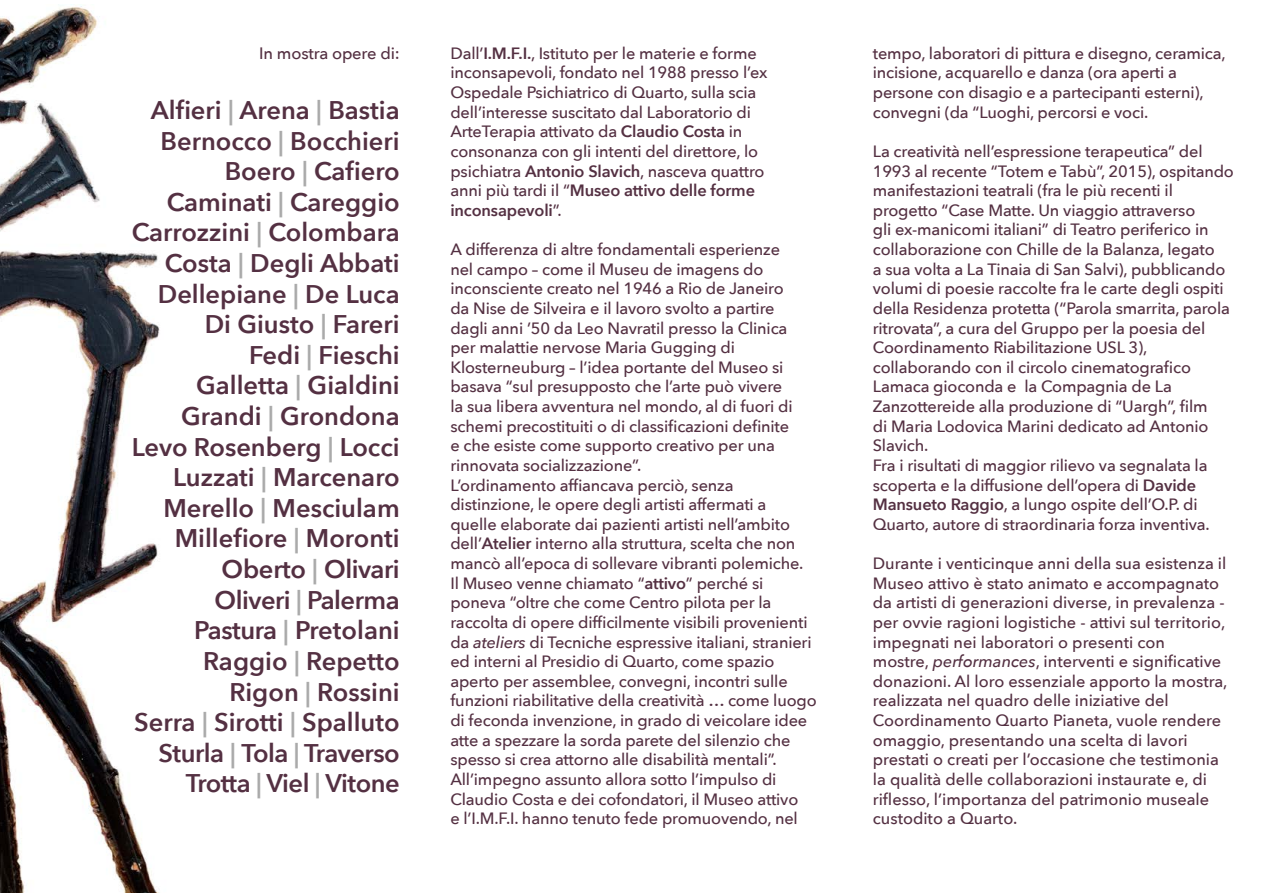
<style>
.page{position:relative;width:1263px;height:893px;background:#fff}
.page>*{position:absolute;margin:0;border:0;box-sizing:border-box;transform-origin:0 0}
.t1{font:600 25.5px/30.6px "Avenir Next";color:#543042;text-align:right}
.t2{font:500 16.5px "Avenir Next";letter-spacing:-.01em;color:#543042}
.t3{font:500 16.35px/19.6px "Avenir Next";letter-spacing:-.01em;color:#543042}
.s1{color:#aaa}
.s2{font-weight:600}
.s3{font-style:italic}
</style>
<div class="page">
<img style="left:0;top:4px;width:160px;height:889px">
<p class="t2" style="left:259px;top:39px;width:142px">In mostra opere di:</p>
<p class="t1" style="left:132px;top:94px;width:269px">Alfieri <span class="s1">|</span> Arena <span class="s1">|</span> Bastia<br>Bernocco <span class="s1">|</span> Bocchieri<br>Boero <span class="s1">|</span> Cafiero<br>Caminati <span class="s1">|</span> Careggio<br>Carrozzini <span class="s1">|</span> Colombara<br>Costa <span class="s1">|</span> Degli Abbati<br>Dellepiane <span class="s1">|</span> De Luca<br>Di Giusto <span class="s1">|</span> Fareri<br>Fedi <span class="s1">|</span> Fieschi<br>Galletta <span class="s1">|</span> Gialdini<br>Grandi <span class="s1">|</span> Grondona<br>Levo Rosenberg <span class="s1">|</span> Locci<br>Luzzati <span class="s1">|</span> Marcenaro<br>Merello <span class="s1">|</span> Mesciulam<br>Millefiore <span class="s1">|</span> Moronti<br>Oberto <span class="s1">|</span> Olivari<br>Oliveri <span class="s1">|</span> Palerma<br>Pastura <span class="s1">|</span> Pretolani<br>Raggio <span class="s1">|</span> Repetto<br>Rigon <span class="s1">|</span> Rossini<br>Serra <span class="s1">|</span> Sirotti <span class="s1">|</span> Spalluto<br>Sturla <span class="s1">|</span> Tola <span class="s1">|</span> Traverso<br>Trotta <span class="s1">|</span> Viel <span class="s1">|</span> Vitone</p>
<p class="t3" style="left:450px;top:43px;width:318px">Dall’<span class="s2">I.M.F.I.</span>, Istituto per le materie e forme inconsapevoli, fondato nel 1988 presso l’ex Ospedale Psichiatrico di Quarto, sulla scia dell’interesse suscitato dal Laboratorio di ArteTerapia attivato da <span class="s2">Claudio Costa</span> in consonanza con gli intenti del direttore, lo psichiatra <span class="s2">Antonio Slavich</span>, nasceva quattro anni più tardi il “<span class="s2">Museo attivo delle forme inconsapevoli</span>”.</p>
<p class="t3" style="left:450px;top:239px;width:368px">A differenza di altre fondamentali esperienze<br>nel campo – come il Museu de imagens do inconsciente creato nel 1946 a Rio de Janeiro<br>da Nise de Silveira e il lavoro svolto a partire<br>dagli anni ’50 da Leo Navratil presso la Clinica per malattie nervose Maria Gugging di Klosterneuburg – l’idea portante del Museo si basava “sul presupposto che l’arte può vivere<br>la sua libera avventura nel mondo, al di fuori di schemi precostituiti o di classificazioni definite<br>e che esiste come supporto creativo per una rinnovata socializzazione”.<br>L’ordinamento affiancava perciò, senza distinzione, le opere degli artisti affermati a quelle elaborate dai pazienti artisti nell’ambito dell’<span class="s2">Atelier</span> interno alla struttura, scelta che non mancò all’epoca di sollevare vibranti polemiche.<br>Il Museo venne chiamato “<span class="s2">attivo</span>” perché si poneva “oltre che come Centro pilota per la raccolta di opere difficilmente visibili provenienti da <span class="s3">ateliers</span> di Tecniche espressive italiani, stranieri ed interni al Presidio di Quarto, come spazio aperto per assemblee, convegni, incontri sulle funzioni riabilitative della creatività … come luogo di feconda invenzione, in grado di veicolare idee atte a spezzare la sorda parete del silenzio che spesso si crea attorno alle disabilità mentali”.<br>All’impegno assunto allora sotto l’impulso di Claudio Costa e dei cofondatori, il Museo attivo<br>e l’I.M.F.I. hanno tenuto fede promuovendo, nel</p>
<p class="t3" style="left:873px;top:43px;width:354px">tempo, laboratori di pittura e disegno, ceramica, incisione, acquarello e danza (ora aperti a persone con disagio e a partecipanti esterni), convegni (da “Luoghi, percorsi e voci.</p>
<p class="t3" style="left:873px;top:141px;width:363px">La creatività nell’espressione terapeutica” del 1993 al recente “Totem e Tabù”, 2015), ospitando manifestazioni teatrali (fra le più recenti il progetto “Case Matte. Un viaggio attraverso<br>gli ex-manicomi italiani” di Teatro periferico in collaborazione con Chille de la Balanza, legato<br>a sua volta a La Tinaia di San Salvi), pubblicando volumi di poesie raccolte fra le carte degli ospiti della Residenza protetta (“Parola smarrita, parola ritrovata”, a cura del Gruppo per la poesia del Coordinamento Riabilitazione USL 3), collaborando con il circolo cinematografico Lamaca gioconda e la Compagnia de La Zanzottereide alla produzione di “Uargh”, film<br>di Maria Lodovica Marini dedicato ad Antonio Slavich.<br>Fra i risultati di maggior rilievo va segnalata la scoperta e la diffusione dell’opera di <span class="s2">Davide Mansueto Raggio</span>, a lungo ospite dell’O.P. di Quarto, autore di straordinaria forza inventiva.</p>
<p class="t3" style="left:873px;top:553px;width:356px">Durante i venticinque anni della sua esistenza il Museo attivo è stato animato e accompagnato da artisti di generazioni diverse, in prevalenza - per ovvie ragioni logistiche - attivi sul territorio, impegnati nei laboratori o presenti con<br>mostre, <span class="s3">performances</span>, interventi e significative donazioni. Al loro essenziale apporto la mostra, realizzata nel quadro delle iniziative del Coordinamento Quarto Pianeta, vuole rendere omaggio, presentando una scelta di lavori prestati o creati per l’occasione che testimonia la qualità delle collaborazioni instaurate e, di riflesso, l’importanza del patrimonio museale custodito a Quarto.</p>
</div>
